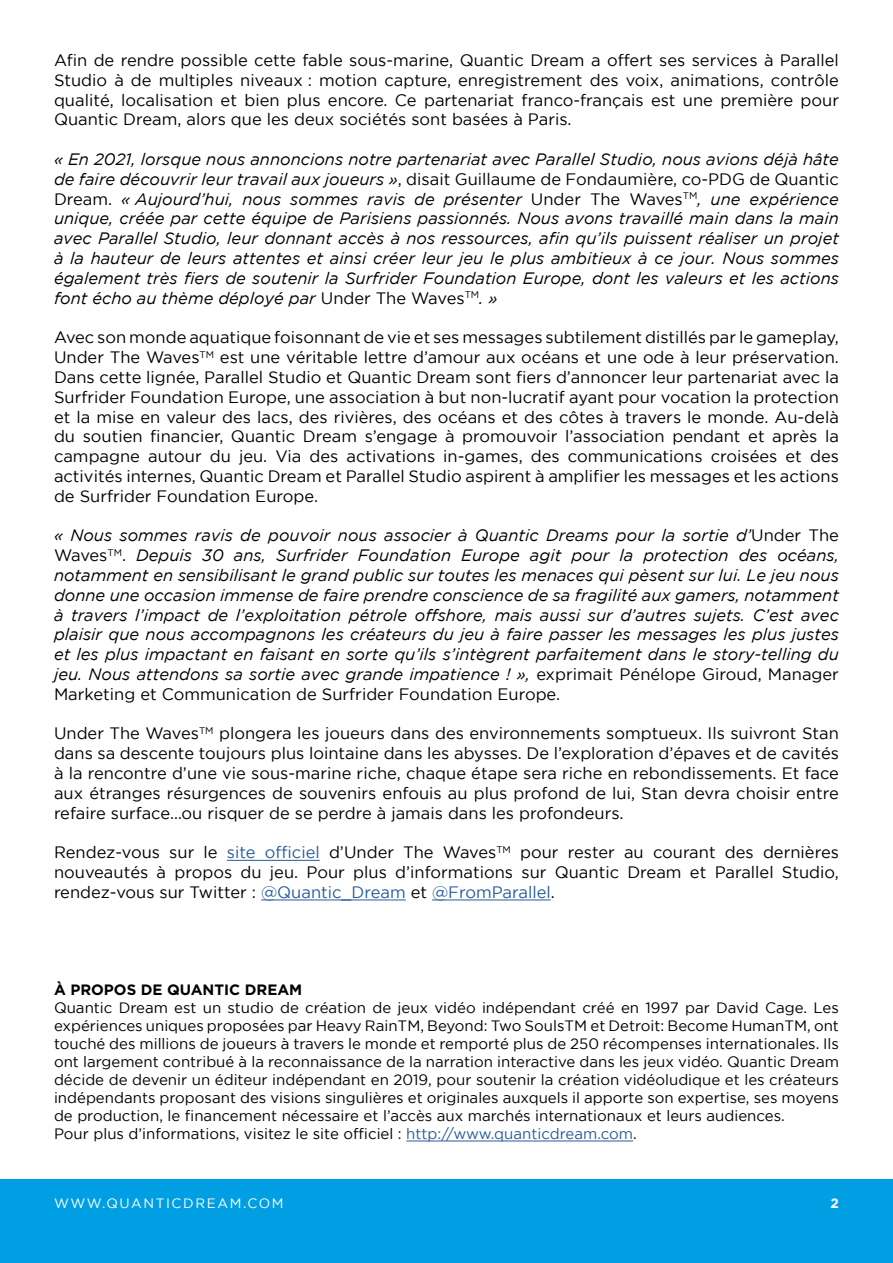
<style>
.page{position:relative;width:893px;height:1263px;background:#fff}
.page>*{position:absolute;margin:0;border:0;box-sizing:border-box;transform-origin:0 0}
.t1{font:16.5px/19.8px "Gotham";color:#000;text-align:justify}
.t2{font:italic 16.5px/19.8px "Gotham";color:#000;text-align:justify}
.t3{font:15px/18px "Gotham";color:#000}
.t4{font:700 15px "Gotham";color:#000}
.t5{font:13.5px "Gotham";letter-spacing:.12em;color:#fff}
.t6{font:700 13.5px "Gotham";color:#fff}
.s1{font-style:normal}
.s2{color:#275b9b}
</style>
<div class="page">
<div style="left:0;top:1179px;width:893px;height:84px;background:#009fe3"></div>
<hr style="left:227px;top:860px;width:93px;height:1px;background:#275b9b">
<hr style="left:261px;top:900px;width:145px;height:1px;background:#275b9b">
<hr style="left:432px;top:900px;width:119px;height:1px;background:#275b9b">
<hr style="left:406px;top:1141px;width:227px;height:1px;background:#275b9b">
<p class="t1" style="left:54px;top:50px;width:786px">Afin de rendre possible cette fable sous-marine, Quantic Dream a offert ses services à Parallel Studio à de multiples niveaux : motion capture, enregistrement des voix, animations, contrôle qualité, localisation et bien plus encore. Ce partenariat franco-français est une première pour Quantic Dream, alors que les deux sociétés sont basées à Paris.</p>
<p class="t2" style="left:54px;top:149px;width:786px">« En 2021, lorsque nous annoncions notre partenariat avec Parallel Studio, nous avions déjà hâte de faire découvrir leur travail aux joueurs »<span class="s1">, disait Guillaume de Fondaumière, co-PDG de Quantic Dream.</span> « Aujourd’hui, nous sommes ravis de présenter <span class="s1">Under The Waves</span><sup>TM</sup>, une expérience unique, créée par cette équipe de Parisiens passionnés. Nous avons travaillé main dans la main avec Parallel Studio, leur donnant accès à nos ressources, afin qu’ils puissent réaliser un projet à la hauteur de leurs attentes et ainsi créer leur jeu le plus ambitieux à ce jour. Nous sommes également très fiers de soutenir la Surfrider Foundation Europe, dont les valeurs et les actions font écho au thème déployé par <span class="s1">Under The Waves</span><sup>TM</sup>. »</p>
<p class="t1" style="left:54px;top:327px;width:786px">Avec son monde aquatique foisonnant de vie et ses messages subtilement distillés par le gameplay, Under The Waves<sup>TM</sup> est une véritable lettre d’amour aux océans et une ode à leur préservation.<br>Dans cette lignée, Parallel Studio et Quantic Dream sont fiers d’annoncer leur partenariat avec la Surfrider Foundation Europe, une association à but non-lucratif ayant pour vocation la protection et la mise en valeur des lacs, des rivières, des océans et des côtes à travers le monde. Au-delà du soutien financier, Quantic Dream s’engage à promouvoir l’association pendant et après la campagne autour du jeu. Via des activations in-games, des communications croisées et des activités internes, Quantic Dream et Parallel Studio aspirent à amplifier les messages et les actions de Surfrider Foundation Europe.</p>
<p class="t2" style="left:54px;top:526px;width:786px">« Nous sommes ravis de pouvoir nous associer à Quantic Dreams pour la sortie d’<span class="s1">Under The Waves</span><sup>TM</sup><span class="s1">.</span> Depuis 30 ans, Surfrider Foundation Europe agit pour la protection des océans, notamment en sensibilisant le grand public sur toutes les menaces qui pèsent sur lui. Le jeu nous donne une occasion immense de faire prendre conscience de sa fragilité aux gamers, notamment à travers l’impact de l’exploitation pétrole offshore, mais aussi sur d’autres sujets. C’est avec plaisir que nous accompagnons les créateurs du jeu à faire passer les messages les plus justes et les plus impactant en faisant en sorte qu’ils s’intègrent parfaitement dans le story-telling du jeu. Nous attendons sa sortie avec grande impatience ! », <span class="s1">exprimait Pénélope Giroud, Manager Marketing et Communication de Surfrider Foundation Europe.</span></p>
<p class="t1" style="left:54px;top:723px;width:786px">Under The Waves<sup>TM</sup> plongera les joueurs dans des environnements somptueux. Ils suivront Stan dans sa descente toujours plus lointaine dans les abysses. De l’exploration d’épaves et de cavités à la rencontre d’une vie sous-marine riche, chaque étape sera riche en rebondissements. Et face aux étranges résurgences de souvenirs enfouis au plus profond de lui, Stan devra choisir entre refaire surface…ou risquer de se perdre à jamais dans les profondeurs.</p>
<p class="t1" style="left:54px;top:842px;width:786px">Rendez-vous sur le <span class="s2">site officiel</span> d’Under The Waves<sup>TM</sup> pour rester au courant des dernières nouveautés à propos du jeu. Pour plus d’informations sur Quantic Dream et Parallel Studio, rendez-vous sur Twitter : <span class="s2">@Quantic_Dream</span> et <span class="s2">@FromParallel</span>.</p>
<p class="t4" style="left:54px;top:981px;width:250px">À PROPOS DE QUANTIC DREAM</p>
<p class="t3" style="left:54px;top:998px;width:786px">Quantic Dream est un studio de création de jeux vidéo indépendant créé en 1997 par David Cage. Les expériences uniques proposées par Heavy RainTM, Beyond: Two SoulsTM et Detroit: Become HumanTM, ont touché des millions de joueurs à travers le monde et remporté plus de 250 récompenses internationales. Ils ont largement contribué à la reconnaissance de la narration interactive dans les jeux vidéo. Quantic Dream décide de devenir un éditeur indépendant en 2019, pour soutenir la création vidéoludique et les créateurs indépendants proposant des visions singulières et originales auxquels il apporte son expertise, ses moyens de production, le financement nécessaire et l’accès aux marchés internationaux et leurs audiences.<br>Pour plus d’informations, visitez le site officiel : <span class="s2">http://www.quanticdream.com</span>.</p>
<p class="t5" style="left:54px;top:1196px;width:231px">WWW.QUANTICDREAM.COM</p>
<p class="t6" style="left:831px;top:1195px;width:10px">2</p>
</div>
